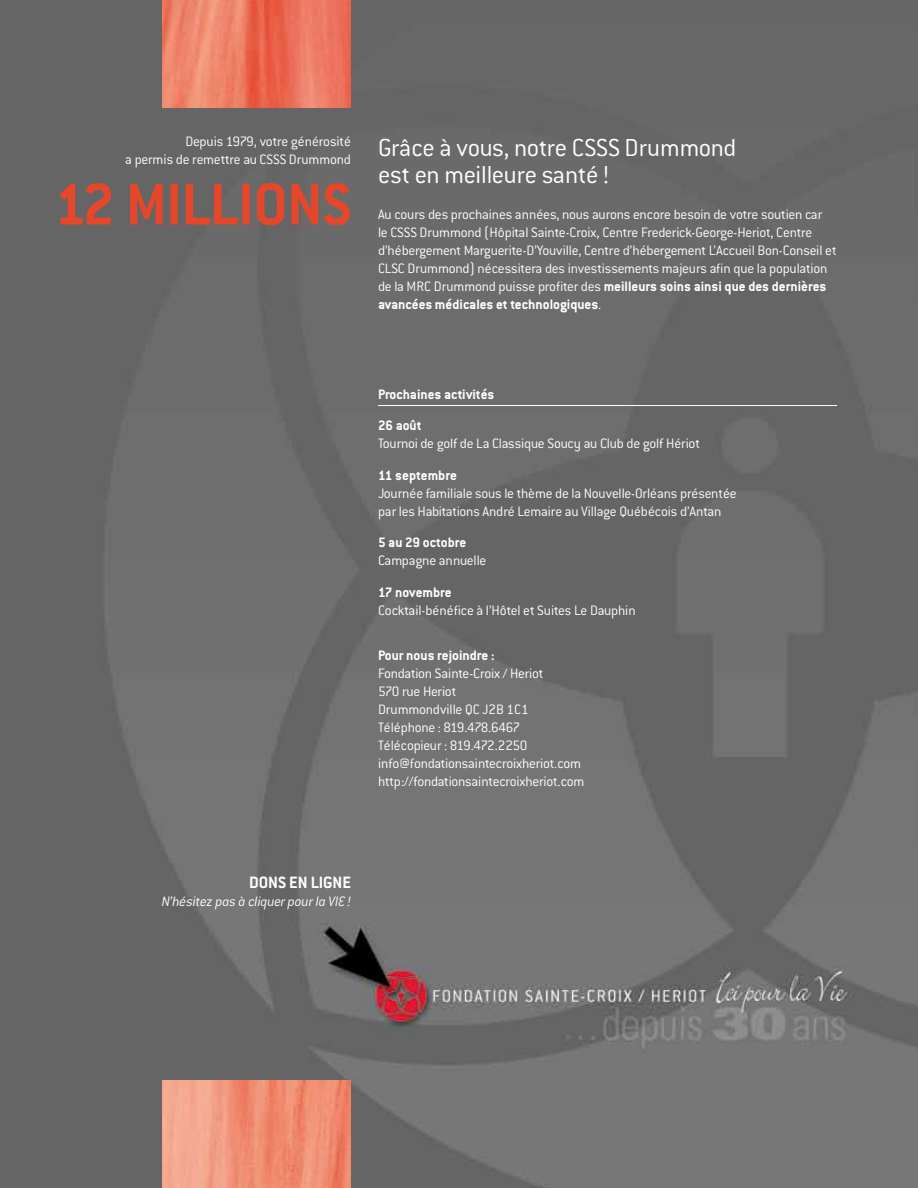
<style>
.page{position:relative;width:918px;height:1188px;background:#fff}
.page>*{position:absolute;margin:0;border:0;box-sizing:border-box;transform-origin:0 0}
.t1{font:700 64.5px "Conduit ITC";letter-spacing:-.01em;color:#e6472a}
.t2{font:300 27px/27px "Conduit ITC";letter-spacing:-.01em;color:#fff}
.t3{font:700 18px "Conduit ITC";letter-spacing:-.005em;color:#fff}
.t4{font:300 15px/18px "Conduit ITC";letter-spacing:-.015em;color:#fff}
.t5{font:700 15px/31.5px "Conduit ITC";color:#fff}
.t6{font:italic 300 15px "Conduit ITC";letter-spacing:-.015em;color:#fff}
.s1{font-weight:700}
</style>
<div class="page">
<img style="left:0;top:0;width:918px;height:1188px">
<hr style="left:378px;top:405px;width:459px;height:1px;background:#fff">
<img style="left:162px;top:0;width:189px;height:108px">
<img style="left:162px;top:1080px;width:189px;height:108px">
<p class="t4" style="left:125px;top:133px;width:227px;text-align:right">Depuis 1979, votre générosité<br>a permis de remettre au CSSS Drummond</p>
<h1 class="t1" style="left:54px;top:167px;width:299px">12 MILLIONS</h1>
<h2 class="t2" style="left:378px;top:134px;width:360px">Grâce à vous, notre CSSS Drummond est en meilleure santé !</h2>
<p class="t4" style="left:378px;top:205px;width:460px">Au cours des prochaines années, nous aurons encore besoin de votre soutien car<br>le CSSS Drummond (Hôpital Sainte-Croix, Centre Frederick-George-Heriot, Centre d’hébergement Marguerite-D’Youville, Centre d’hébergement L’Accueil Bon-Conseil et CLSC Drummond) nécessitera des investissements majeurs afin que la population de la MRC Drummond puisse profiter des <span class="s1">meilleurs soins ainsi que des dernières avancées médicales et technologiques</span>.</p>
<p class="t5" style="left:378px;top:378px;width:118px">Prochaines activités<br>26 août</p>
<p class="t4" style="left:378px;top:434px;width:323px">Tournoi de golf de La Classique Soucy au Club de golf Hériot</p>
<p class="t5" style="left:378px;top:459px;width:80px">11 septembre</p>
<p class="t4" style="left:378px;top:484px;width:360px">Journée familiale sous le thème de la Nouvelle-Orléans présentée par les Habitations André Lemaire au Village Québécois d’Antan</p>
<p class="t5" style="left:378px;top:526px;width:90px">5 au 29 octobre</p>
<p class="t4" style="left:378px;top:551px;width:110px">Campagne annuelle</p>
<p class="t5" style="left:378px;top:576px;width:75px">17 novembre</p>
<p class="t4" style="left:378px;top:601px;width:259px">Cocktail-bénéfice à l’Hôtel et Suites Le Dauphin</p>
<p class="t5" style="left:378px;top:639px;width:118px">Pour nous rejoindre :</p>
<p class="t4" style="left:378px;top:664px;width:208px">Fondation Sainte-Croix / Heriot<br>570 rue Heriot<br>Drummondville QC J2B 1C1<br>Téléphone : 819.478.6467<br>Télécopieur : 819.472.2250 info@fondationsaintecroixheriot.com http://fondationsaintecroixheriot.com</p>
<p class="t3" style="left:249px;top:872px;width:103px">DONS EN LIGNE</p>
<p class="t6" style="left:162px;top:893px;width:191px">N’hésitez pas à cliquer pour la VIE !</p>
</div>
